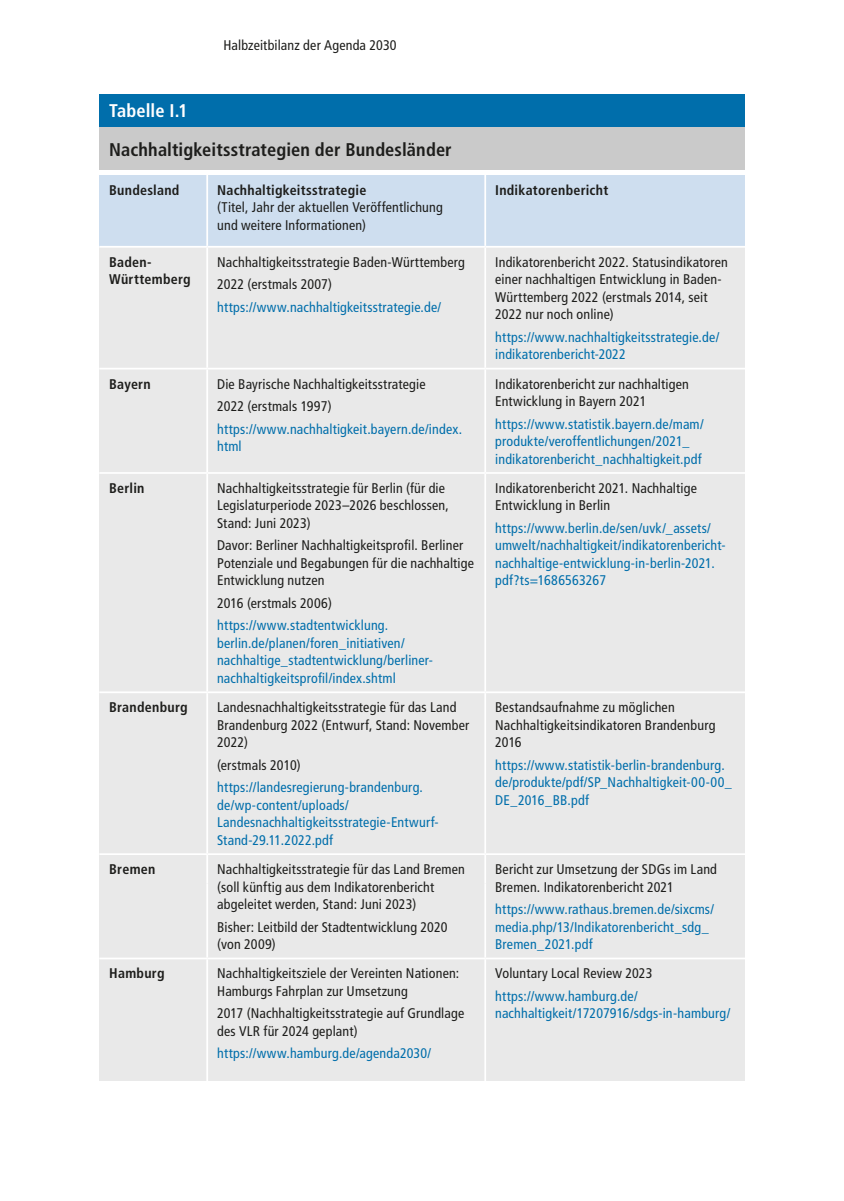
<style>
.page{position:relative;width:844px;height:1201px;background:#fff}
.page>*{position:absolute;margin:0;border:0;box-sizing:border-box;transform-origin:0 0}
.Kasten_Titel{font:700 condensed 18.38px "Frutiger LT Std";letter-spacing:.005em;color:#1d1d1b}
.Box{font:700 condensed 18.38px "Frutiger LT Std";letter-spacing:.005em;color:#fff}
.Tabelle{font:condensed 14px/17.5px "Frutiger LT Std";letter-spacing:.01em;color:#1d1d1b}
.Tabelle-2{font:condensed 14px/17.5px "Frutiger LT Std";letter-spacing:.015em;color:#006eab}
.Tabelle-3{font:700 condensed 14px/17.5px "Frutiger LT Std";letter-spacing:.02em;color:#1d1d1b}
.s1{font-weight:700}
</style>
<div class="page">
<div style="left:99px;top:126px;width:645px;height:44px;background:#cacaca"></div>
<div style="left:99px;top:177px;width:645px;height:903px;background:#e9e9e9"></div>
<div style="left:99px;top:175px;width:645px;height:72px;background:#cedeef"></div>
<div style="left:99px;top:94px;width:645px;height:32px;background:#006eab"></div>
<hr style="left:484px;top:175px;width:2px;height:71px;background:#fff">
<hr style="left:207px;top:246px;width:278px;height:2px;background:#fff">
<hr style="left:485px;top:246px;width:269px;height:2px;background:#fff">
<hr style="left:484px;top:248px;width:2px;height:120px;background:#fff">
<hr style="left:207px;top:368px;width:278px;height:1px;background:#fff">
<hr style="left:485px;top:368px;width:269px;height:1px;background:#fff">
<hr style="left:484px;top:369px;width:2px;height:103px;background:#fff">
<hr style="left:207px;top:472px;width:278px;height:2px;background:#fff">
<hr style="left:485px;top:472px;width:269px;height:2px;background:#fff">
<hr style="left:484px;top:474px;width:2px;height:217px;background:#fff">
<hr style="left:207px;top:691px;width:278px;height:2px;background:#fff">
<hr style="left:485px;top:691px;width:269px;height:2px;background:#fff">
<hr style="left:484px;top:693px;width:2px;height:160px;background:#fff">
<hr style="left:207px;top:853px;width:278px;height:2px;background:#fff">
<hr style="left:485px;top:853px;width:269px;height:2px;background:#fff">
<hr style="left:484px;top:855px;width:2px;height:28px;background:#fff">
<hr style="left:484px;top:883px;width:2px;height:74px;background:#fff">
<hr style="left:206px;top:175px;width:2px;height:71px;background:#fff">
<hr style="left:99px;top:246px;width:108px;height:2px;background:#fff">
<hr style="left:206px;top:248px;width:2px;height:120px;background:#fff">
<hr style="left:99px;top:368px;width:108px;height:1px;background:#fff">
<hr style="left:206px;top:369px;width:2px;height:103px;background:#fff">
<hr style="left:99px;top:472px;width:108px;height:2px;background:#fff">
<hr style="left:206px;top:474px;width:2px;height:217px;background:#fff">
<hr style="left:99px;top:691px;width:108px;height:2px;background:#fff">
<hr style="left:206px;top:693px;width:2px;height:160px;background:#fff">
<hr style="left:99px;top:853px;width:108px;height:2px;background:#fff">
<hr style="left:206px;top:855px;width:2px;height:28px;background:#fff">
<hr style="left:206px;top:883px;width:2px;height:74px;background:#fff">
<hr style="left:99px;top:957px;width:108px;height:2px;background:#fff">
<hr style="left:207px;top:957px;width:278px;height:2px;background:#fff">
<hr style="left:206px;top:959px;width:2px;height:131px;background:#fff">
<hr style="left:485px;top:957px;width:269px;height:2px;background:#fff">
<hr style="left:484px;top:959px;width:2px;height:131px;background:#fff">
<p class="Tabelle" style="left:223px;top:36px;width:175px">Halbzeitbilanz der Agenda 2030</p>
<p class="Box" style="left:109px;top:99px;width:80px">Tabelle I.1</p>
<p class="Kasten_Titel" style="left:109px;top:138px;width:344px">Nachhaltigkeitsstrategien der Bundesländer</p>
<p class="Tabelle-3" style="left:109px;top:181px;width:72px">Bundesland</p>
<p class="Tabelle" style="left:217px;top:181px;width:227px"><span class="s1">Nachhaltigkeitsstrategie<br></span>(Titel, Jahr der aktuellen Veröffentlichung und weitere Informationen)</p>
<p class="Tabelle-3" style="left:495px;top:181px;width:115px">Indikatorenbericht</p>
<p class="Tabelle-3" style="left:109px;top:253px;width:83px">Baden-<br>Württemberg</p>
<p class="Tabelle" style="left:217px;top:253px;width:249px">Nachhaltigkeitsstrategie Baden-Württemberg</p>
<p class="Tabelle" style="left:495px;top:253px;width:234px">Indikatorenbericht 2022. Statusindikatoren einer nachhaltigen Entwicklung in Baden-Württemberg 2022 (erstmals 2014, seit 2022 nur noch online)</p>
<p class="Tabelle-2" style="left:495px;top:328px;width:225px">https://www.nachhaltigkeitsstrategie.de/ indikatorenbericht-2022</p>
<p class="Tabelle" style="left:217px;top:276px;width:116px">2022 (erstmals 2007)</p>
<p class="Tabelle-2" style="left:217px;top:298px;width:225px">https://www.nachhaltigkeitsstrategie.de/</p>
<p class="Tabelle-3" style="left:109px;top:375px;width:43px">Bayern</p>
<p class="Tabelle" style="left:217px;top:375px;width:210px">Die Bayrische Nachhaltigkeitsstrategie</p>
<p class="Tabelle" style="left:217px;top:397px;width:116px">2022 (erstmals 1997)</p>
<p class="Tabelle-2" style="left:217px;top:420px;width:246px">https://www.nachhaltigkeit.bayern.de/index. html</p>
<p class="Tabelle-3" style="left:109px;top:479px;width:37px">Berlin</p>
<p class="Tabelle" style="left:217px;top:479px;width:233px">Nachhaltigkeitsstrategie für Berlin (für die<br>Legislaturperiode 2023–2026 beschlossen,<br>Stand: Juni 2023)</p>
<p class="Tabelle" style="left:217px;top:537px;width:258px">Davor: Berliner Nachhaltigkeitsprofil. Berliner<br>Potenziale und Begabungen für die nachhaltige<br>Entwicklung nutzen</p>
<p class="Tabelle" style="left:217px;top:594px;width:116px">2016 (erstmals 2006)</p>
<p class="Tabelle-2" style="left:217px;top:617px;width:217px">https://www.stadtentwicklung. berlin.de/planen/foren_initiativen/ nachhaltige_stadtentwicklung/berliner&shy;nachhaltigkeitsprofil/index.shtml</p>
<p class="Tabelle-3" style="left:109px;top:698px;width:80px">Brandenburg</p>
<p class="Tabelle" style="left:217px;top:698px;width:254px">Landesnachhaltigkeitsstrategie für das Land<br>Brandenburg 2022 (Entwurf, Stand: November<br>2022)</p>
<p class="Tabelle" style="left:217px;top:756px;width:85px">(erstmals 2010)</p>
<p class="Tabelle-2" style="left:217px;top:778px;width:223px">https://landesregierung-brandenburg. de/wp-content/uploads/ Landesnachhaltigkeitsstrategie-Entwurf-Stand-29.11.2022.pdf</p>
<p class="Tabelle-3" style="left:109px;top:860px;width:48px">Bremen</p>
<p class="Tabelle" style="left:217px;top:860px;width:249px">Nachhaltigkeitsstrategie für das Land Bremen (soll künftig aus dem Indikatorenbericht abgeleitet werden, Stand: Juni 2023)</p>
<p class="Tabelle" style="left:217px;top:918px;width:232px">Bisher: Leitbild der Stadtentwicklung 2020</p>
<p class="Tabelle" style="left:217px;top:935px;width:60px">(von 2009)</p>
<p class="Tabelle-3" style="left:109px;top:964px;width:57px">Hamburg</p>
<p class="Tabelle" style="left:217px;top:965px;width:243px">Nachhaltigkeitsziele der Vereinten Nationen:<br>Hamburgs Fahrplan zur Umsetzung</p>
<p class="Tabelle" style="left:217px;top:1004px;width:248px">2017 (Nachhaltigkeitsstrategie auf Grundlage des VLR für 2024 geplant)</p>
<p class="Tabelle-2" style="left:217px;top:1044px;width:215px">https://www.hamburg.de/agenda2030/</p>
<p class="Tabelle" style="left:495px;top:375px;width:195px">Indikatorenbericht zur nachhaltigen<br>Entwicklung in Bayern 2021</p>
<p class="Tabelle-2" style="left:495px;top:415px;width:210px">https://www.statistik.bayern.de/mam/ produkte/veroffentlichungen/2021_ indikatorenbericht_nachhaltigkeit.pdf</p>
<p class="Tabelle" style="left:495px;top:479px;width:203px">Indikatorenbericht 2021. Nachhaltige<br>Entwicklung in Berlin</p>
<p class="Tabelle-2" style="left:495px;top:519px;width:232px">https://www.berlin.de/sen/uvk/_assets/ umwelt/nachhaltigkeit/indikatorenbericht&shy;nachhaltige-entwicklung-in-berlin-2021. pdf?ts=1686563267</p>
<p class="Tabelle" style="left:495px;top:698px;width:222px">Bestandsaufnahme zu möglichen<br>Nachhaltigkeitsindikatoren Brandenburg<br>2016</p>
<p class="Tabelle-2" style="left:495px;top:756px;width:238px">https://www.statistik-berlin-brandenburg. de/produkte/pdf/SP_Nachhaltigkeit-00-00_<br>DE_2016_BB.pdf</p>
<p class="Tabelle" style="left:495px;top:860px;width:223px">Bericht zur Umsetzung der SDGs im Land<br>Bremen. Indikatorenbericht 2021</p>
<p class="Tabelle-2" style="left:495px;top:900px;width:220px">https://www.rathaus.bremen.de/sixcms/ media.php/13/Indikatorenbericht_sdg_<br>Bremen_2021.pdf</p>
<p class="Tabelle" style="left:495px;top:965px;width:159px">Voluntary Local Review 2023</p>
<p class="Tabelle-2" style="left:495px;top:987px;width:236px">https://www.hamburg.de/ nachhaltigkeit/17207916/sdgs-in-hamburg/</p>
</div>
